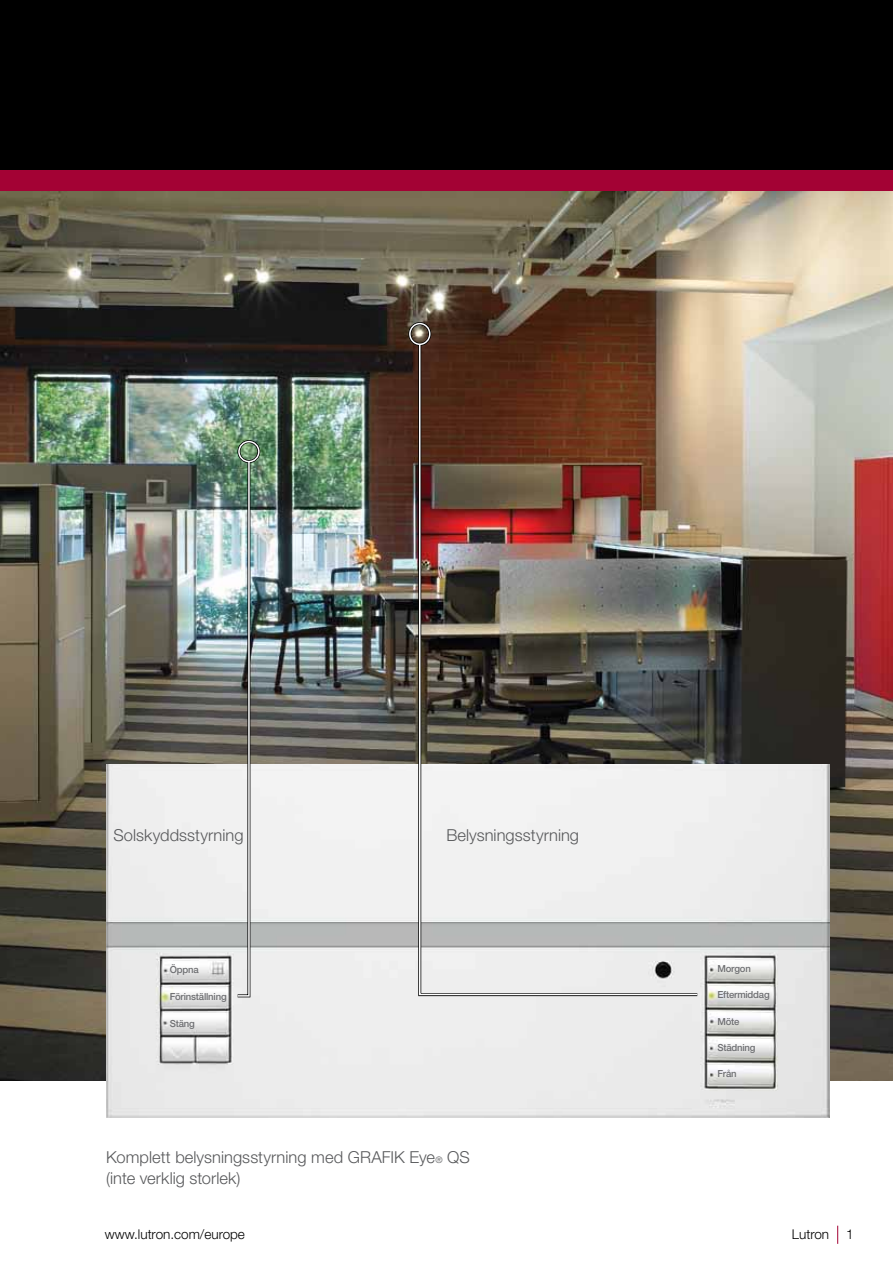
<style>
.page{position:relative;width:893px;height:1263px;background:#fff}
.page>*{position:absolute;margin:0;border:0;box-sizing:border-box;transform-origin:0 0}
.t1{font:300 16.5px/21px "Helvetica Neue LT Std";color:#58595b}
.t2{font:300 13.5px "Helvetica Neue LT Std";color:#000}
.t3{font:500 9.75px "Helvetica Neue LT Std";letter-spacing:-.02em;color:#6d6e71}
.s1{font-size:9px}
</style>
<div class="page">
<div style="left:0;top:0;width:893px;height:170px;background:#000"></div>
<div style="left:0;top:170px;width:893px;height:21px;background:#a30234"></div>
<svg style="left:837px;top:1226px;width:1px;height:18px"></svg>
<img style="left:0;top:191px;width:893px;height:889px">
<img style="left:106px;top:764px;width:723px;height:354px">
<div style="left:237px;top:440px;width:23px;height:23px;border:3px solid #000;border-radius:50%"></div>
<div style="left:238px;top:441px;width:22px;height:21px;border:2px solid #fff;border-radius:50%"></div>
<img style="left:235px;top:459px;width:17px;height:540px">
<div style="left:408px;top:322px;width:23px;height:24px;border:3px solid #000;border-radius:50%"></div>
<div style="left:409px;top:323px;width:21px;height:22px;border:2px solid #fff;border-radius:50%"></div>
<img style="left:418px;top:343px;width:281px;height:653px">
<p class="t1" style="left:113px;top:827px;width:132px">Solskyddsstyrning</p>
<p class="t1" style="left:446px;top:827px;width:134px">Belysningsstyrning</p>
<p class="t3" style="left:170px;top:965px;width:30px">Öppna</p>
<p class="t3" style="left:170px;top:992px;width:58px">Förinställning</p>
<p class="t3" style="left:170px;top:1019px;width:27px">Stäng</p>
<p class="t1" style="left:106px;top:1149px;width:365px">Komplett belysningsstyrning med GRAFIK Eye<span class="s1">®</span> QS (inte verklig storlek)</p>
<p class="t3" style="left:717px;top:965px;width:35px">Morgon</p>
<p class="t3" style="left:717px;top:991px;width:54px">Eftermiddag</p>
<p class="t3" style="left:717px;top:1017px;width:24px">Möte</p>
<p class="t3" style="left:717px;top:1044px;width:40px">Städning</p>
<p class="t3" style="left:717px;top:1070px;width:21px">Från</p>
<p class="t2" style="left:105px;top:1229px;width:142px">www.lutron.com/europe</p>
<p class="t2" style="left:792px;top:1229px;width:39px">Lutron</p>
<p class="t2" style="left:846px;top:1229px;width:9px">1</p>
</div>
